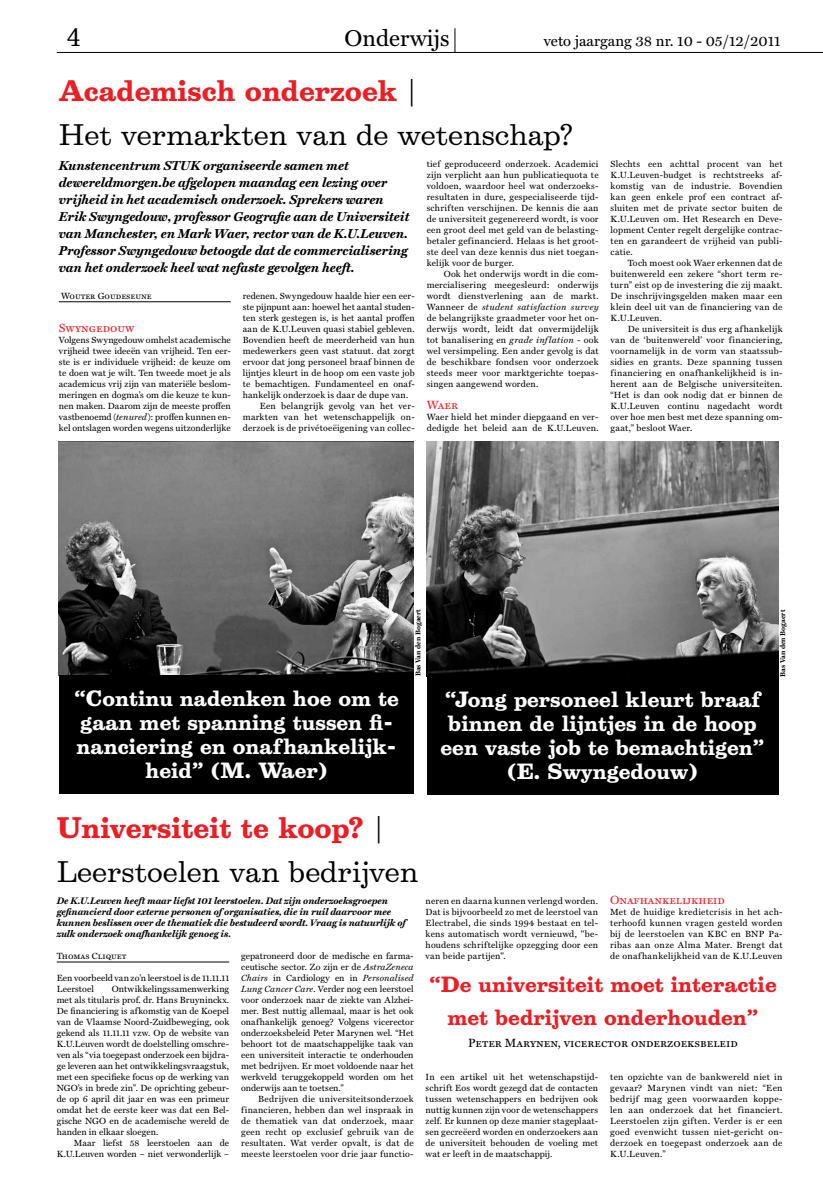
<style>
.page{position:relative;width:823px;height:1191px;background:#fff}
.page>*{position:absolute;margin:0;border:0;box-sizing:border-box;transform-origin:0 0}
.t1{font:27px/44px "Belizio";color:#000}
.t2{font:23px "Miller Text";color:#000}
.t3{font:23px "Belizio";color:#000}
.t4{font:700 20px/24px "Belizio";color:#fff;text-align:center}
.t5{font:700 20px/33px "Belizio";color:#ed1d24;text-align:center}
.t6{font:15px "Miller Text";color:#000}
.t7{font:italic 700 13px/17px "Miller Text";color:#000}
.t8{font:12px "Miller Text Roman SC";color:#000}
.t9{font:12px "Miller Text Roman SC";color:#ed1d24}
.t10{font:italic 700 9.5px/11px "Miller Text";color:#000}
.t11{font:9px/11px "Miller Text";letter-spacing:.02em;color:#000;text-align:justify}
.t12{font:9px/11px "Miller Text";color:#000;text-align:right}
.t13{font:9px "Miller Text Roman SC";color:#000}
.t14{font:700 7px "Miller Text";color:#000}
.s1{font-weight:700;color:#ed1d24}
.s2{font-style:italic}
</style>
<div class="page">
<hr style="left:59px;top:301px;width:172px;height:1px;background:#000">
<img style="left:426px;top:442px;width:351px;height:233px">
<img style="left:59px;top:442px;width:354px;height:233px">
<hr style="left:57px;top:961px;width:172px;height:1px;background:#000">
<div style="left:60px;top:675px;width:353px;height:119px;background:#000"></div>
<div style="left:426px;top:675px;width:351px;height:119px;background:#000"></div>
<hr style="left:57px;top:52px;width:765px;height:1px;background:#000">
<svg style="left:454px;top:28px;width:1px;height:24px"></svg>
<h2 class="t3" style="left:66px;top:24px;width:16px">4</h2>
<h2 class="t2" style="left:344px;top:25px;width:106px">Onderwijs</h2>
<h3 class="t6" style="left:543px;top:33px;width:238px">veto jaargang 38 nr. 10 - 05/12/2011</h3>
<h1 class="t1" style="left:59px;top:69px;width:515px"><span class="s1">Academisch onderzoek</span> |<br>Het vermarkten van de wetenschap?</h1>
<p class="t7" style="left:59px;top:158px;width:352px">Kunstencentrum STUK organiseerde samen met dewereldmorgen.be afgelopen maandag een lezing over vrijheid in het academisch onderzoek. Sprekers waren Erik Swyngedouw, professor Geografie aan de Universiteit van Manchester, en Mark Waer, rector van de K.U.Leuven.<br>Professor Swyngedouw betoogde dat de commercialisering van het onderzoek heel wat nefaste gevolgen heeft.</p>
<p class="t13" style="left:61px;top:290px;width:92px">Wouter Goudeseune</p>
<h3 class="t9" style="left:59px;top:321px;width:77px">Swyngedouw</h3>
<p class="t11" style="left:59px;top:334px;width:173px">Volgens Swyngedouw omhelst academische vrijheid twee ideeën van vrijheid. Ten eer&shy;ste is er individuele vrijheid: de keuze om te doen wat je wilt. Ten tweede moet je als academicus vrij zijn van materiële beslom&shy;meringen en dogma’s om die keuze te kun&shy;nen maken. Daarom zijn de meeste proffen vastbenoemd (<span class="s2">tenured</span>): proffen kunnen en&shy;kel ontslagen worden wegens uitzonderlijke</p>
<p class="t11" style="left:426px;top:158px;width:173px">tief geproduceerd onderzoek. Academici zijn verplicht aan hun publicatiequota te voldoen, waardoor heel wat onderzoeks&shy;resultaten in dure, gespecialiseerde tijd&shy;schriften verschijnen. De kennis die aan de universiteit gegenereerd wordt, is voor een groot deel met geld van de belasting&shy;betaler gefinancierd. Helaas is het groot&shy;ste deel van deze kennis dus niet toegan&shy;kelijk voor de burger.</p>
<p class="t11" style="left:426px;top:268px;width:173px;text-indent:17px">Ook het onderwijs wordt in die com&shy;mercialisering meegesleurd: onderwijs wordt dienstverlening aan de markt.<br>Wanneer de <span class="s2">student satisfaction survey </span>de belangrijkste graadmeter voor het on&shy;derwijs wordt, leidt dat onvermijdelijk tot banalisering en <span class="s2">grade inflation</span> - ook wel versimpeling. Een ander gevolg is dat de beschikbare fondsen voor onderzoek steeds meer voor marktgerichte toepas&shy;singen aangewend worden.</p>
<h3 class="t9" style="left:426px;top:398px;width:33px">Waer</h3>
<p class="t11" style="left:426px;top:411px;width:173px">Waer hield het minder diepgaand en ver&shy;dedigde het beleid aan de K.U.Leuven.</p>
<p class="t12" style="left:243px;top:290px;width:173px">redenen. Swyngedouw haalde hier een eer-</p>
<p class="t11" style="left:243px;top:301px;width:173px">ste pijnpunt aan: hoewel het aantal studen-</p>
<p class="t11" style="left:243px;top:312px;width:173px">ten sterk gestegen is, is het aantal proffen</p>
<p class="t11" style="left:243px;top:323px;width:173px">aan de K.U.Leuven quasi stabiel gebleven.</p>
<p class="t11" style="left:243px;top:334px;width:173px">Bovendien heeft de meerderheid van hun</p>
<p class="t11" style="left:243px;top:345px;width:173px">medewerkers geen vast statuut. dat zorgt</p>
<p class="t11" style="left:243px;top:356px;width:173px">ervoor dat jong personeel braaf binnen de</p>
<p class="t11" style="left:243px;top:367px;width:173px">lijntjes kleurt in de hoop om een vaste job</p>
<p class="t11" style="left:243px;top:378px;width:173px">te bemachtigen. Fundamenteel en onaf-</p>
<p class="t11" style="left:243px;top:389px;width:167px">hankelijk onderzoek is daar de dupe van.</p>
<p class="t11" style="left:260px;top:400px;width:156px">Een belangrijk gevolg van het ver-</p>
<p class="t11" style="left:243px;top:411px;width:173px">markten van het wetenschappelijk on-</p>
<p class="t11" style="left:243px;top:422px;width:173px">derzoek is de privétoeëigening van collec-</p>
<p class="t11" style="left:610px;top:158px;width:173px">Slechts een achttal procent van het K.U.Leuven-budget is rechtstreeks af&shy;komstig van de industrie. Bovendien kan geen enkele prof een contract af&shy;sluiten met de private sector buiten de K.U.Leuven om. Het Research en Deve&shy;lopment Center regelt dergelijke contrac&shy;ten en garandeert de vrijheid van publi&shy;catie.</p>
<p class="t11" style="left:610px;top:257px;width:173px;text-indent:17px">Toch moest ook Waer erkennen dat de buitenwereld een zekere “short term re&shy;turn” eist op de investering die zij maakt.<br>De inschrijvingsgelden maken maar een klein deel uit van de financiering van de K.U.Leuven.</p>
<p class="t11" style="left:610px;top:323px;width:173px;text-indent:17px">De universiteit is dus erg afhankelijk van de ‘buitenwereld’ voor financiering, voornamelijk in de vorm van staatssub&shy;sidies en grants. Deze spanning tussen financiering en onafhankelijkheid is in&shy;herent aan de Belgische universiteiten. “Het is dan ook nodig dat er binnen de K.U.Leuven continu nagedacht wordt over hoe men best met deze spanning om&shy;gaat,” besloot Waer.</p>
<p class="t14" style="left:414px;top:676px;width:69px;rotate:-90deg">Bas Van den Bogaert</p>
<p class="t14" style="left:778px;top:677px;width:69px;rotate:-90deg">Bas Van den Bogaert</p>
<h3 class="t4" style="left:74px;top:687px;width:326px">“Continu nadenken hoe om te gaan met spanning tussen fi&shy;nanciering en onafhankelijk&shy;heid” (M. Waer)</h3>
<h3 class="t4" style="left:440px;top:688px;width:325px">“Jong personeel kleurt braaf binnen de lijntjes in de hoop een vaste job te bemachtigen” (E. Swyngedouw)</h3>
<h1 class="t1" style="left:57px;top:806px;width:363px"><span class="s1">Universiteit te koop?</span> |<br>Leerstoelen van bedrijven</h1>
<p class="t10" style="left:57px;top:895px;width:350px">De K.U.Leuven heeft maar liefst 101 leerstoelen. Dat zijn onderzoeksgroepen gefinancierd door externe personen of organisaties, die in ruil daarvoor mee kunnen beslissen over de thematiek die bestudeerd wordt. Vraag is natuurlijk of zulk onderzoek onafhankelijk genoeg is.</p>
<p class="t13" style="left:57px;top:950px;width:71px">Thomas Cliquet</p>
<p class="t11" style="left:57px;top:972px;width:174px">Een voorbeeld van zo’n leerstoel is de 11.11.11<br>Leerstoel</p>
<h3 class="t9" style="left:609px;top:893px;width:116px">Onafhankelijkheid</h3>
<p class="t11" style="left:609px;top:906px;width:174px">Met de huidige kredietcrisis in het ach&shy;terhoofd kunnen vragen gesteld worden bij de leerstoelen van KBC en BNP Pa&shy;ribas aan onze Alma Mater. Brengt dat de onafhankelijkheid van de K.U.Leuven</p>
<p class="t11" style="left:425px;top:895px;width:174px">neren en daarna kunnen verlengd worden.<br>Dat is bijvoorbeeld zo met de leerstoel van Electrabel, die sinds 1994 bestaat en tel&shy;kens automatisch wordt vernieuwd, "be&shy;houdens schriftelijke opzegging door een van beide partijen".</p>
<p class="t11" style="left:241px;top:950px;width:174px">gepatroneerd door de medische en farma&shy;ceutische sector. Zo zijn er de <span class="s2">AstraZeneca Chairs</span> in Cardiology en in <span class="s2">Personalised Lung Cancer Care</span>. Verder nog een leerstoel voor onderzoek naar de ziekte van Alzhei&shy;mer. Best nuttig allemaal, maar is het ook onafhankelijk genoeg? Volgens vicerector onderzoeksbeleid Peter Marynen wel. “Het behoort tot de maatschappelijke taak van een universiteit interactie te onderhouden met bedrijven. Er moet voldoende naar het werkveld teruggekoppeld worden om het onderwijs aan te toetsen.”</p>
<p class="t11" style="left:241px;top:1093px;width:174px;text-indent:17px">Bedrijven die universiteitsonderzoek financieren, hebben dan wel inspraak in de thematiek van dat onderzoek, maar geen recht op exclusief gebruik van de resultaten. Wat verder opvalt, is dat de meeste leerstoelen voor drie jaar functio-</p>
<h3 class="t5" style="left:429px;top:968px;width:349px">“De universiteit moet interactie met bedrijven onderhouden”</h3>
<h3 class="t8" style="left:468px;top:1036px;width:271px">Peter Marynen, vicerector onderzoeksbeleid</h3>
<p class="t11" style="left:57px;top:983px;width:174px;text-indent:55px">Ontwikkelingssamenwerking met als titularis prof. dr. Hans Bruyninckx.<br>De financiering is afkomstig van de Koepel van de Vlaamse Noord-Zuidbeweging, ook gekend als 11.11.11 vzw. Op de website van K.U.Leuven wordt de doelstelling omschre&shy;ven als “via toegepast onderzoek een bijdra&shy;ge leveren aan het ontwikkelingsvraagstuk, met een specifieke focus op de werking van NGO’s in brede zin”. De oprichting gebeur&shy;de op 6 april dit jaar en was een primeur omdat het de eerste keer was dat een Bel&shy;gische NGO en de academische wereld de handen in elkaar sloegen.</p>
<p class="t12" style="left:57px;top:1137px;width:174px">Maar liefst 58 leerstoelen aan de<br>K.U.Leuven worden – niet verwonderlijk –</p>
<p class="t11" style="left:425px;top:1071px;width:174px">In een artikel uit het wetenschapstijd&shy;schrift Eos wordt gezegd dat de contacten tussen wetenschappers en bedrijven ook nuttig kunnen zijn voor de wetenschappers zelf. Er kunnen op deze manier stageplaat&shy;sen gecreëerd worden en onderzoekers aan de universiteit behouden de voeling met wat er leeft in de maatschappij.</p>
<p class="t11" style="left:609px;top:1071px;width:174px">ten opzichte van de bankwereld niet in gevaar? Marynen vindt van niet: “Een bedrijf mag geen voorwaarden koppe&shy;len aan onderzoek dat het financiert.<br>Leerstoelen zijn giften. Verder is er een goed evenwicht tussen niet-gericht on&shy;derzoek en toegepast onderzoek aan de K.U.Leuven.”</p>
</div>
